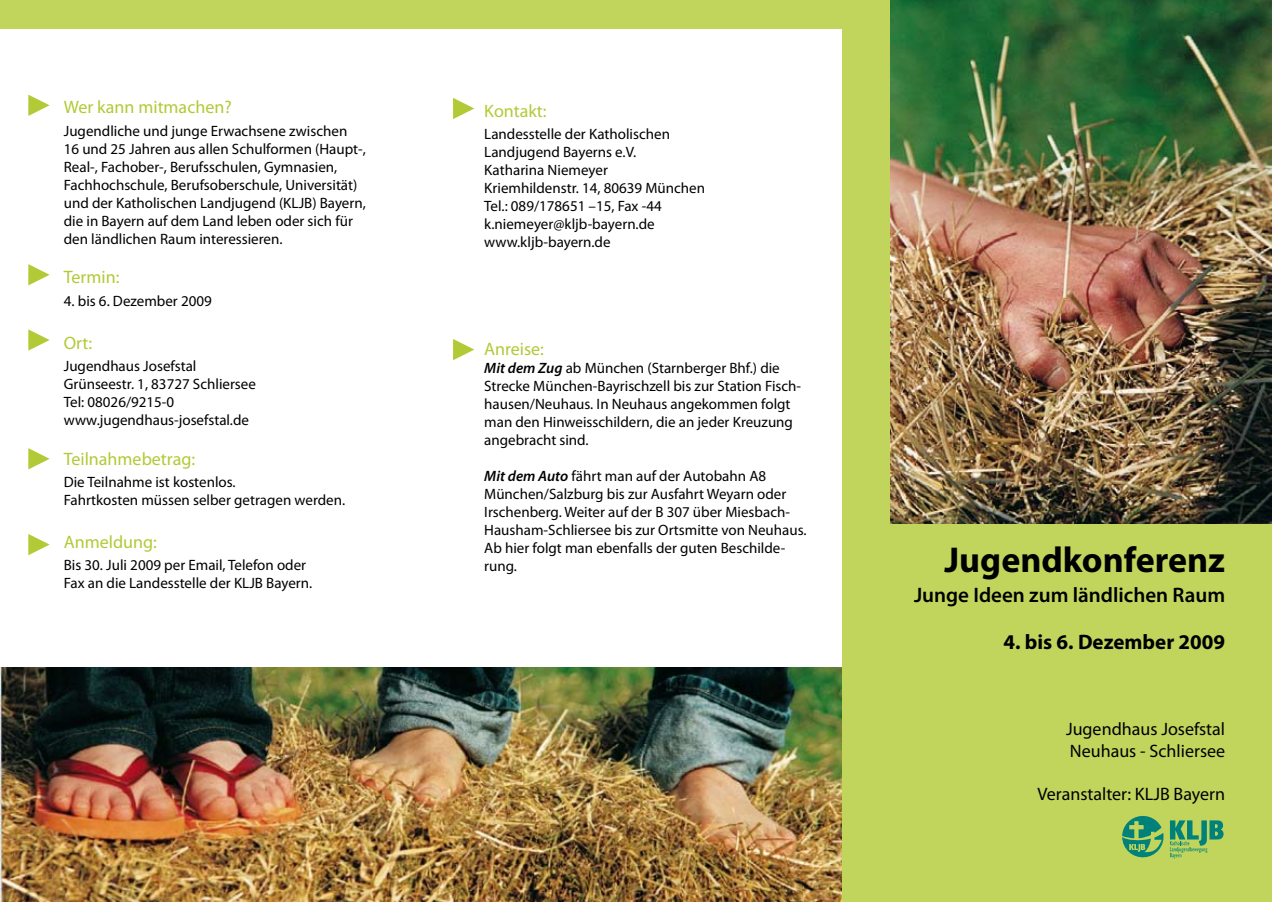
<style>
.page{position:relative;width:1272px;height:902px;background:#fff}
.page>*{position:absolute;margin:0;border:0;box-sizing:border-box;transform-origin:0 0}
.t1{font:700 36px "Myriad Pro";color:#000}
.t2{font:600 21px "Myriad Pro";color:#000}
.t3{font:700 21px "Myriad Pro";color:#000}
.t4{font:18px "Myriad Pro";color:#b1ca35}
.t5{font:18px/21.6px "Myriad Pro";color:#000}
.t6{font:15px/18px "Myriad Pro";color:#000}
.s1{font-weight:600;font-style:italic}
</style>
<div class="page">
<div style="left:842px;top:0;width:429px;height:901px;background:#c1d55d"></div>
<div style="left:0;top:0;width:842px;height:28px;background:#c1d55d"></div>
<img style="left:0;top:668px;width:841px;height:233px">
<img style="left:890px;top:0;width:381px;height:523px">
<svg style="left:453px;top:339px;width:21px;height:21px"></svg>
<svg style="left:28px;top:95px;width:22px;height:21px"></svg>
<svg style="left:28px;top:264px;width:22px;height:21px"></svg>
<svg style="left:28px;top:329px;width:22px;height:21px"></svg>
<svg style="left:28px;top:448px;width:22px;height:21px"></svg>
<svg style="left:28px;top:534px;width:22px;height:21px"></svg>
<svg style="left:453px;top:98px;width:21px;height:21px"></svg>
<svg style="left:1122px;top:815px;width:101px;height:44px"></svg>
<p class="t4" style="left:64px;top:96px;width:169px">Wer kann mitmachen?</p>
<p class="t6" style="left:64px;top:121px;width:303px">Jugendliche und junge Erwachsene zwischen 16 und 25 Jahren aus allen Schulformen (Haupt-, Real-, Fachober-, Berufsschulen, Gymnasien, Fachhochschule, Berufsoberschule, Universität) und der Katholischen Landjugend (KLJB) Bayern, die in Bayern auf dem Land leben oder sich für den ländlichen Raum interessieren.</p>
<p class="t4" style="left:64px;top:266px;width:57px">Termin:</p>
<p class="t6" style="left:64px;top:291px;width:149px">4. bis 6. Dezember 2009</p>
<p class="t4" style="left:64px;top:331px;width:30px">Ort:</p>
<p class="t6" style="left:64px;top:356px;width:194px">Jugendhaus Josefstal<br>Grünseestr. 1, 83727 Schliersee<br>Tel: 08026/9215-0 www.jugendhaus-josefstal.de</p>
<p class="t4" style="left:64px;top:447px;width:133px">Teilnahmebetrag:</p>
<p class="t6" style="left:64px;top:472px;width:283px">Die Teilnahme ist kostenlos.<br>Fahrtkosten müssen selber getragen werden.</p>
<p class="t4" style="left:64px;top:531px;width:95px">Anmeldung:</p>
<p class="t6" style="left:64px;top:556px;width:250px">Bis 30. Juli 2009 per Email, Telefon oder<br>Fax an die Landesstelle der KLJB Bayern.</p>
<p class="t4" style="left:484px;top:99px;width:64px">Kontakt:</p>
<p class="t6" style="left:484px;top:125px;width:222px">Landesstelle der Katholischen<br>Landjugend Bayerns e.V.<br>Katharina Niemeyer<br>Kriemhildenstr. 14, 80639 München<br>Tel.: 089/178651 –15, Fax -44 k.niemeyer@kljb-bayern.de www.kljb-bayern.de</p>
<p class="t4" style="left:484px;top:338px;width:61px">Anreise:</p>
<p class="t6" style="left:484px;top:358px;width:318px"><span class="s1">Mit dem Zug</span> ab München (Starnberger Bhf.) die Strecke München-Bayrischzell bis zur Station Fisch&shy;hausen/Neuhaus. In Neuhaus angekommen folgt man den Hinweisschildern, die an jeder Kreuzung angebracht sind.</p>
<p class="t6" style="left:484px;top:466px;width:324px"><span class="s1">Mit dem Auto</span> fährt man auf der Autobahn A8<br>München/Salzburg bis zur Ausfahrt Weyarn oder Irschenberg. Weiter auf der B 307 über Miesbach-Hausham-Schliersee bis zur Ortsmitte von Neuhaus.<br>Ab hier folgt man ebenfalls der guten Beschilde&shy;rung.</p>
<h1 class="t1" style="left:944px;top:536px;width:282px">Jugendkonferenz</h1>
<h2 class="t2" style="left:914px;top:581px;width:313px">Junge Ideen zum ländlichen Raum</h2>
<h2 class="t3" style="left:1003px;top:627px;width:223px">4. bis 6. Dezember 2009</h2>
<p class="t5" style="left:1065px;top:717px;width:161px">Jugendhaus Josefstal<br>Neuhaus - Schliersee</p>
<p class="t5" style="left:1037px;top:782px;width:189px">Veranstalter: KLJB Bayern</p>
</div>
